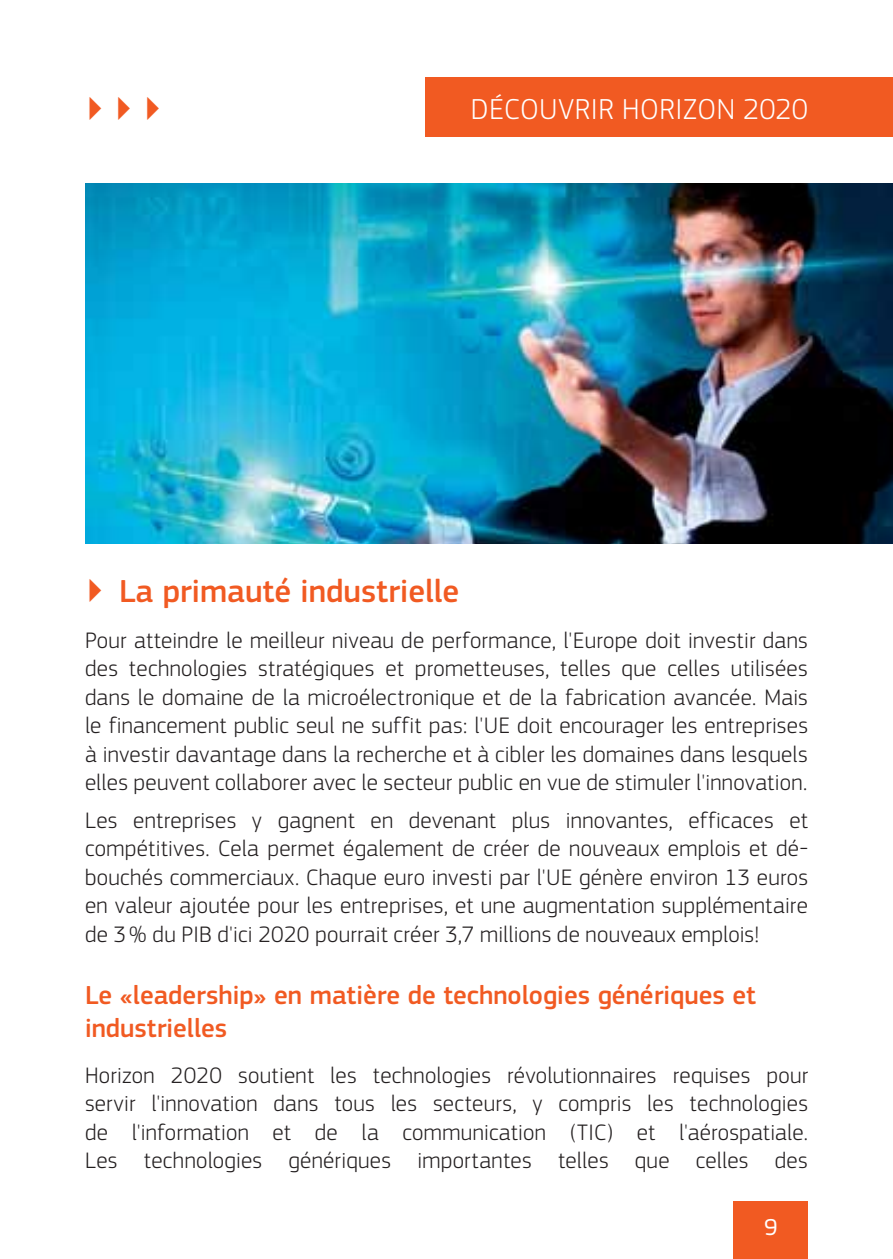
<style>
.page{position:relative;width:893px;height:1259px;background:#fff}
.page>*{position:absolute;margin:0;border:0;box-sizing:border-box;transform-origin:0 0}
.t1{font:500 33px "EC Square Sans Pro";color:#f15a22}
.t2{font:300 30px "EC Square Sans Pro";letter-spacing:.02em;color:#fff}
.t3{font:500 27px/33px "EC Square Sans Pro";color:#f15a22}
.t4{font:24px "EC Square Sans Pro";color:#fff}
.t5{font:300 23.4px/28.5px "EC Square Sans Pro";letter-spacing:.015em;color:#231f20;text-align:justify}
</style>
<div class="page">
<div style="left:733px;top:1201px;width:75px;height:58px;background:#f15a22"></div>
<div style="left:425px;top:78px;width:468px;height:59px;background:#f15a22"></div>
<img style="left:85px;top:184px;width:808px;height:359px">
<h1 class="t1" style="left:85px;top:97px;width:79px">- - -</h1>
<p class="t2" style="left:471px;top:97px;width:339px">DÉCOUVRIR HORIZON 2020</p>
<h1 class="t1" style="left:85px;top:579px;width:376px">- La primauté industrielle</h1>
<p class="t5" style="left:85px;top:628px;width:724px">Pour atteindre le meilleur niveau de performance, l'Europe doit investir dans des technologies stratégiques et prometteuses, telles que celles utilisées dans le domaine de la microélectronique et de la fabrication avancée. Mais le financement public seul ne suffit pas: l'UE doit encourager les entreprises à investir davantage dans la recherche et à cibler les domaines dans lesquels elles peuvent collaborer avec le secteur public en vue de stimuler l'innovation.</p>
<p class="t5" style="left:85px;top:808px;width:724px">Les entreprises y gagnent en devenant plus innovantes, efficaces et compétitives. Cela permet également de créer de nouveaux emplois et dé&shy;bouchés commerciaux. Chaque euro investi par l'UE génère environ 13 euros en valeur ajoutée pour les entreprises, et une augmentation supplémentaire de 3 % du PIB d'ici 2020 pourrait créer 3,7 millions de nouveaux emplois!</p>
<p class="t3" style="left:85px;top:981px;width:672px">Le «leadership» en matière de technologies génériques et industrielles</p>
<p class="t5" style="left:85px;top:1063px;width:725px">Horizon 2020 soutient les technologies révolutionnaires requises pour servir l'innovation dans tous les secteurs, y compris les technologies de l'information et de la communication (TIC) et l'aérospatiale.<br>Les technologies génériques importantes telles que celles des</p>
<p class="t4" style="left:764px;top:1218px;width:15px">9</p>
</div>
